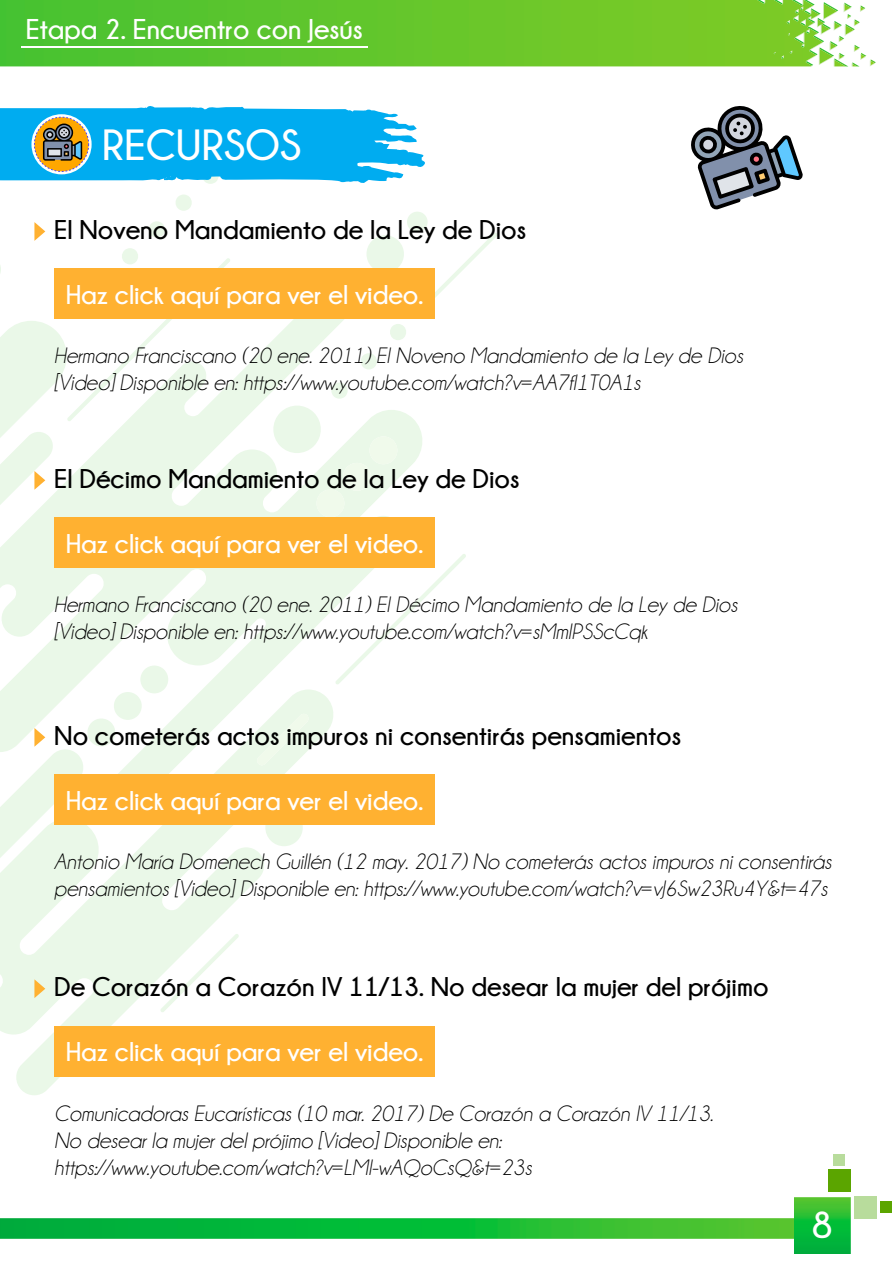
<style>
.page{position:relative;width:893px;height:1263px;background:#fff}
.page>*{position:absolute;margin:0;border:0;box-sizing:border-box;transform-origin:0 0}
.t1{font:700 43.5px "Champagne&Limousines";color:#fff}
.t2{font:700 37.5px "Champagne&Limousines";color:#fff}
.t3{font:700 28.5px "Champagne&Limousines";color:#fff}
.t4{font:700 27px "Champagne&Limousines";color:#000}
.t5{font:700 27px "Champagne&Limousines";color:#fff}
.t6{font:italic 22.5px/27px "Champagne&Limousines";color:#000}
</style>
<div class="page">
<svg style="left:0;top:825px;width:336px;height:270px"></svg>
<svg style="left:0;top:319px;width:422px;height:455px;fill:#eaf8e8"></svg>
<svg style="left:257px;top:714px;width:52px;height:51px;background:#edf9eb"></svg>
<svg style="left:331px;top:382px;width:17px;height:17px"></svg>
<svg style="left:360px;top:324px;width:47px;height:45px"></svg>
<svg style="left:271px;top:406px;width:126px;height:111px"></svg>
<svg style="left:263px;top:825px;width:64px;height:21px"></svg>
<svg style="left:335px;top:554px;width:131px;height:130px"></svg>
<svg style="left:160px;top:934px;width:79px;height:78px"></svg>
<svg style="left:366px;top:212px;width:131px;height:86px"></svg>
<img style="left:0;top:0;width:764px;height:66px">
<svg style="left:764px;top:0;width:112px;height:66px"></svg>
<hr style="left:22px;top:47px;width:346px;height:1px;background:#fff">
<div style="left:828px;top:1169px;width:22px;height:23px;background:#5ba500"></div>
<div style="left:880px;top:1201px;width:12px;height:12px;background:#5ba500"></div>
<div style="left:854px;top:1196px;width:23px;height:22px;background:#b8dc9c"></div>
<img style="left:0;top:1218px;width:794px;height:21px">
<img style="left:794px;top:1197px;width:57px;height:57px">
<div style="left:833px;top:1154px;width:12px;height:12px;background:#b8dc9c"></div>
<div style="left:55px;top:268px;width:380px;height:51px;background:#ffb131"></div>
<div style="left:55px;top:517px;width:380px;height:51px;background:#ffb131"></div>
<svg style="left:0;top:194px;width:230px;height:311px"></svg>
<div style="left:55px;top:774px;width:380px;height:51px;background:#ffb131"></div>
<svg style="left:0;top:665px;width:168px;height:193px"></svg>
<div style="left:55px;top:1025px;width:380px;height:51px;background:#ffb131"></div>
<svg style="left:34px;top:979px;width:11px;height:19px"></svg>
<svg style="left:0;top:106px;width:425px;height:78px;background:#33b5e5"></svg>
<svg style="left:691px;top:106px;width:112px;height:104px"></svg>
<p class="t3" style="left:26px;top:13px;width:339px">Etapa 2. Encuentro con Jesús</p>
<h1 class="t1" style="left:102px;top:121px;width:201px">RECURSOS</h1>
<p class="t4" style="left:54px;top:215px;width:474px">El Noveno Mandamiento de la Ley de Dios</p>
<p class="t5" style="left:66px;top:279px;width:359px">Haz click aquí para ver el video.</p>
<p class="t6" style="left:54px;top:343px;width:690px">Hermano Franciscano (20 ene. 2011) El Noveno Mandamiento de la Ley de Dios [Video] Disponible en: https://www.youtube.com/watch?v=AA7fI1T0A1s</p>
<p class="t4" style="left:54px;top:464px;width:467px">El Décimo Mandamiento de la Ley de Dios</p>
<p class="t5" style="left:66px;top:528px;width:359px">Haz click aquí para ver el video.</p>
<p class="t6" style="left:54px;top:591px;width:685px">Hermano Franciscano (20 ene. 2011) El Décimo Mandamiento de la Ley de Dios [Video] Disponible en: https://www.youtube.com/watch?v=sMmIPSScCqk</p>
<p class="t4" style="left:54px;top:721px;width:629px">No cometerás actos impuros ni consentirás pensamientos</p>
<p class="t5" style="left:66px;top:785px;width:359px">Haz click aquí para ver el video.</p>
<p class="t6" style="left:54px;top:848px;width:779px">Antonio María Domenech Guillén (12 may. 2017) No cometerás actos impuros ni consentirás pensamientos [Video] Disponible en: https://www.youtube.com/watch?v=vJ6Sw23Ru4Y&amp;t=47s</p>
<p class="t4" style="left:54px;top:972px;width:716px">De Corazón a Corazón IV 11/13. No desear la mujer del prójimo</p>
<p class="t5" style="left:66px;top:1037px;width:359px">Haz click aquí para ver el video.</p>
<p class="t6" style="left:54px;top:1100px;width:660px">Comunicadoras Eucarísticas (10 mar. 2017) De Corazón a Corazón IV 11/13.<br>No desear la mujer del prójimo [Video] Disponible en: https://www.youtube.com/watch?v=LMI-wAQoCsQ&amp;t=23s</p>
<h2 class="t2" style="left:812px;top:1204px;width:22px">8</h2>
</div>
